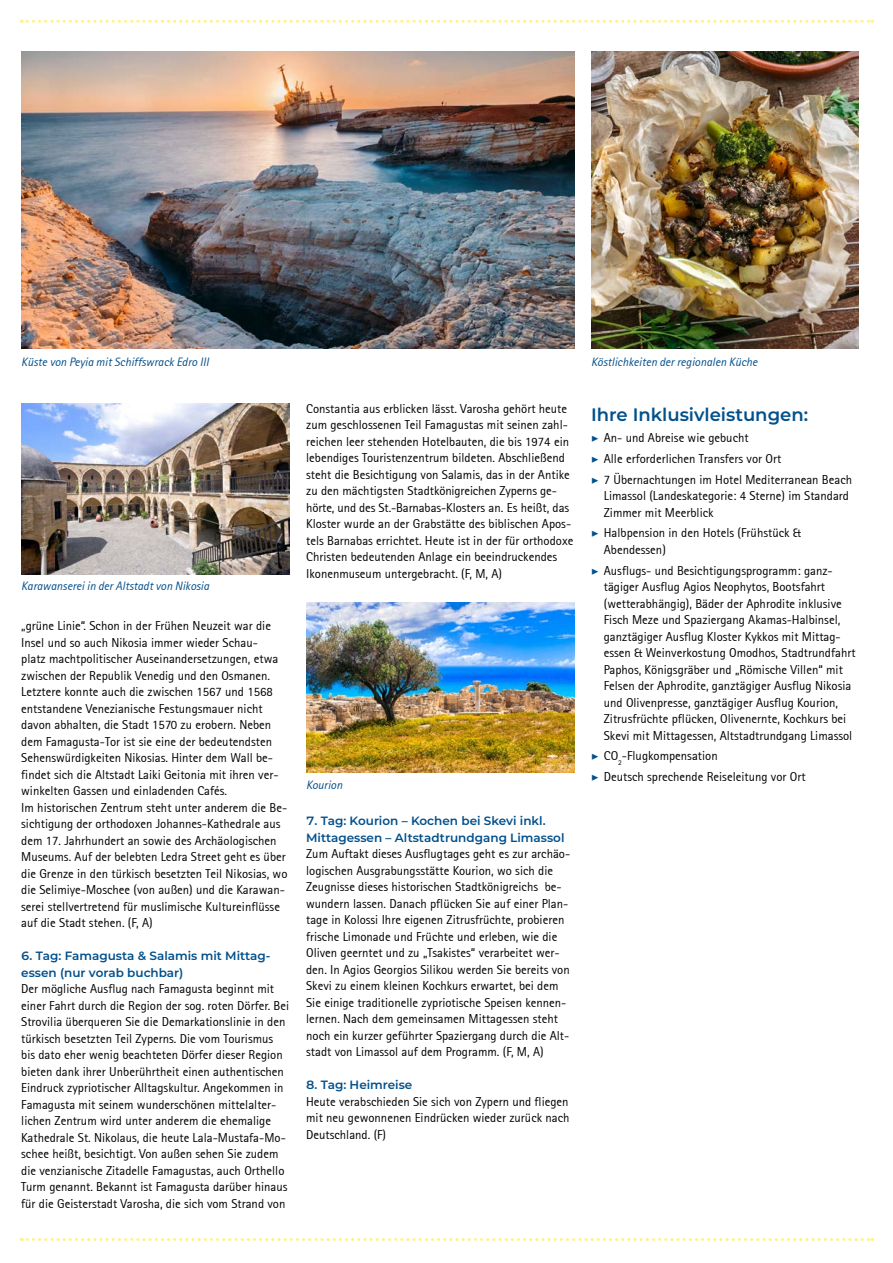
<style>
.page{position:relative;width:893px;height:1263px;background:#fff}
.page>*{position:absolute;margin:0;border:0;box-sizing:border-box;transform-origin:0 0}
.t1{font:600 18px "Montserrat";color:#00508c}
.t2{font:12.75px/16.5px "Rotis Sans Serif";color:#000}
.t3{font:600 12px/16.5px "Montserrat";color:#00508c}
.t4{font:italic 12px "Rotis Sans Serif";color:#00508c}
.s1{font-family:"Minion Pro";font-weight:700;font-style:italic;color:#00508c}
</style>
<div class="page">
<svg style="left:21px;top:20px;width:852px;height:3px"></svg>
<svg style="left:21px;top:1238px;width:852px;height:3px"></svg>
<img style="left:21px;top:51px;width:553px;height:298px">
<img style="left:591px;top:51px;width:268px;height:297px">
<img style="left:21px;top:404px;width:268px;height:170px">
<img style="left:306px;top:603px;width:268px;height:170px">
<p class="t4" style="left:21px;top:354px;width:189px">Küste von Peyia mit Schiffswrack Edro III</p>
<p class="t4" style="left:591px;top:354px;width:168px">Köstlichkeiten der regionalen Küche</p>
<p class="t4" style="left:21px;top:579px;width:189px">Karawanserei in der Altstadt von Nikosia</p>
<p class="t2" style="left:21px;top:617px;width:268px">„grüne Linie“. Schon in der Frühen Neuzeit war die Insel und so auch Nikosia immer wieder Schau-<br>platz machtpolitischer Auseinandersetzungen, etwa zwischen der Republik Venedig und den Osmanen.<br>Letztere konnte auch die zwischen 1567 und 1568 entstandene Venezianische Festungsmauer nicht davon abhalten, die Stadt 1570 zu erobern. Neben dem Famagusta-Tor ist sie eine der bedeutendsten Sehenswürdigkeiten Nikosias. Hinter dem Wall be&shy;findet sich die Altstadt Laiki Geitonia mit ihren ver&shy;winkelten Gassen und einladenden Cafés.<br>Im historischen Zentrum steht unter anderem die Be&shy;sichtigung der orthodoxen Johannes-Kathedrale aus dem 17. Jahrhundert an sowie des Archäologischen Museums. Auf der belebten Ledra Street geht es über die Grenze in den türkisch besetzten Teil Nikosias, wo die Selimiye-Moschee (von außen) und die Karawan&shy;serei stellvertretend für muslimische Kultureinflüsse auf die Stadt stehen. (F, A)</p>
<p class="t3" style="left:21px;top:947px;width:251px">6. Tag: Famagusta &amp; Salamis mit Mittag&shy;essen (nur vorab buchbar)</p>
<p class="t2" style="left:21px;top:980px;width:269px">Der mögliche Ausflug nach Famagusta beginnt mit einer Fahrt durch die Region der sog. roten Dörfer. Bei Strovilia überqueren Sie die Demarkationslinie in den türkisch besetzten Teil Zyperns. Die vom Tourismus bis dato eher wenig beachteten Dörfer dieser Region bieten dank ihrer Unberührtheit einen authentischen Eindruck zypriotischer Alltagskultur. Angekommen in Famagusta mit seinem wunderschönen mittelalter&shy;lichen Zentrum wird unter anderem die ehemalige Kathedrale St. Nikolaus, die heute Lala-Mustafa-Mo&shy;schee heißt, besichtigt. Von außen sehen Sie zudem die venzianische Zitadelle Famagustas, auch Orthello Turm genannt. Bekannt ist Famagusta darüber hinaus für die Geisterstadt Varosha, die sich vom Strand von</p>
<p class="t2" style="left:306px;top:400px;width:269px">Constantia aus erblicken lässt. Varosha gehört heute zum geschlossenen Teil Famagustas mit seinen zahl&shy;reichen leer stehenden Hotelbauten, die bis 1974 ein lebendiges Touristenzentrum bildeten. Abschließend steht die Besichtigung von Salamis, das in der Antike zu den mächtigsten Stadtkönigreichen Zyperns ge&shy;hörte, und des St.-Barnabas-Klosters an. Es heißt, das Kloster wurde an der Grabstätte des biblischen Apos&shy;tels Barnabas errichtet. Heute ist in der für orthodoxe Christen bedeutenden Anlage ein beeindruckendes Ikonenmuseum untergebracht. (F, M, A)</p>
<p class="t4" style="left:306px;top:778px;width:38px">Kourion</p>
<p class="t3" style="left:306px;top:812px;width:260px">7. Tag: Kourion – Kochen bei Skevi inkl.<br>Mittagessen – Altstadtrundgang Limassol</p>
<p class="t2" style="left:306px;top:846px;width:266px">Zum Auftakt dieses Ausflugtages geht es zur archäo&shy;logischen Ausgrabungsstätte Kourion, wo sich die Zeugnisse dieses historischen Stadtkönigreichs be&shy;wundern lassen. Danach pflücken Sie auf einer Plan&shy;tage in Kolossi Ihre eigenen Zitrusfrüchte, probieren frische Limonade und Früchte und erleben, wie die Oliven geerntet und zu „Tsakistes“ verarbeitet wer&shy;den. In Agios Georgios Silikou werden Sie bereits von Skevi zu einem kleinen Kochkurs erwartet, bei dem Sie einige traditionelle zypriotische Speisen kennen&shy;lernen. Nach dem gemeinsamen Mittagessen steht noch ein kurzer geführter Spaziergang durch die Alt&shy;stadt von Limassol auf dem Programm. (F, M, A)</p>
<p class="t3" style="left:306px;top:1076px;width:108px">8. Tag: Heimreise</p>
<p class="t2" style="left:306px;top:1093px;width:265px;text-align:justify">Heute verabschieden Sie sich von Zypern und fliegen mit neu gewonnenen Eindrücken wieder zurück nach Deutschland. (F)</p>
<h1 class="t1" style="left:591px;top:402px;width:219px">Ihre Inklusivleistungen:</h1>
<p class="t2" style="left:591px;top:427px;width:263px;line-height:20.7px"><span class="s1">▶</span> An- und Abreise wie gebucht<br><span class="s1">▶</span> Alle erforderlichen Transfers vor Ort<br><span class="s1">▶</span> 7 Übernachtungen im Hotel Mediterranean Beach</p>
<p class="t2" style="left:604px;top:487px;width:247px">Limassol (Landeskategorie: 4 Sterne) im Standard<br>Zimmer mit Meerblick</p>
<p class="t2" style="left:604px;top:525px;width:199px;text-indent:-13px"><span class="s1">▶</span> Halbpension in den Hotels (Frühstück &amp;<br>Abendessen)</p>
<p class="t2" style="left:604px;top:562px;width:253px;text-indent:-13px"><span class="s1">▶</span> Ausflugs- und Besichtigungsprogramm: ganz&shy;tägiger Ausflug Agios Neophytos, Bootsfahrt (wetterabhängig), Bäder der Aphrodite inklusive Fisch Meze und Spaziergang Akamas-Halbinsel, ganztägiger Ausflug Kloster Kykkos mit Mittag&shy;essen &amp; Weinverkostung Omodhos, Stadtrundfahrt Paphos, Königsgräber und „Römische Villen“ mit Felsen der Aphrodite, ganztägiger Ausflug Nikosia und Olivenpresse, ganztägiger Ausflug Kourion, Zitrusfrüchte pflücken, Olivenernte, Kochkurs bei Skevi mit Mittagessen, Altstadtrundgang Limassol</p>
<p class="t2" style="left:591px;top:746px;width:216px;line-height:20.7px"><span class="s1">▶</span> CO<sub>2</sub>-Flugkompensation<br><span class="s1">▶</span> Deutsch sprechende Reiseleitung vor Ort</p>
</div>
